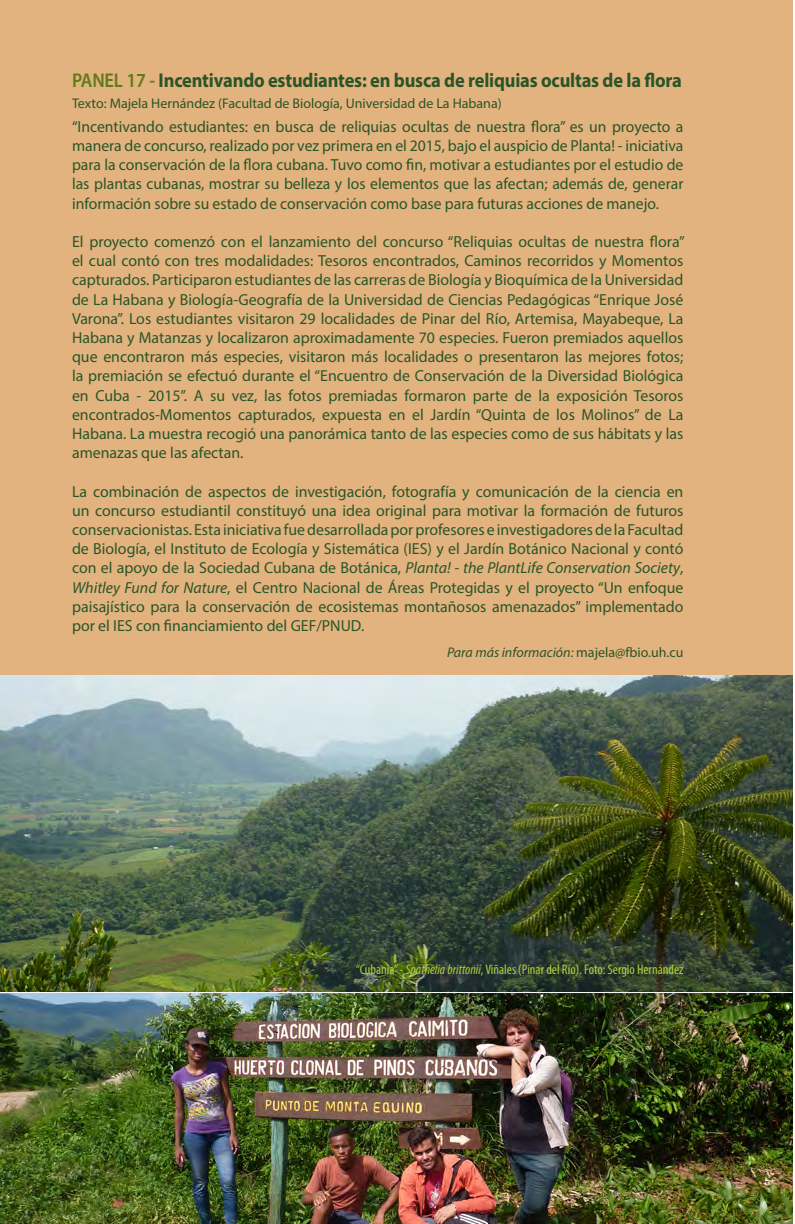
<style>
.page{position:relative;width:795px;height:1224px;background:#fff}
.page>*{position:absolute;margin:0;border:0;box-sizing:border-box;transform-origin:0 0}
.t1{font:700 20px "Myriad Pro";letter-spacing:-.01em;color:#2a5529;scale:.92 1}
.t2{font:16px/19.2px "Myriad Pro";color:#2a5529;text-align:justify}
.t3{font:condensed 14px "Myriad Pro";color:#add136}
.t4{font:14px "Myriad Pro";color:#2a5529}
.t5{font:italic 14px "Myriad Pro";color:#2a5529}
.s1{font-weight:600;color:#607b1a}
.s2{font-style:italic}
.s3{font-style:normal}
</style>
<div class="page">
<div style="left:0;top:0;width:792px;height:675px;background:#e2b37e"></div>
<img style="left:0;top:675px;width:792px;height:548px">
<hr style="left:0;top:992px;width:792px;height:1px;background:#fff">
<p class="t1" style="left:72px;top:67px;width:664px"><span class="s1">PANEL 17 -</span> Incentivando estudiantes: en busca de reliquias ocultas de la flora</p>
<p class="t2" style="left:72px;top:116px;width:613px">“Incentivando estudiantes: en busca de reliquias ocultas de nuestra flora” es un proyecto a manera de concurso, realizado por vez primera en el 2015, bajo el auspicio de Planta! - iniciativa para la conservación de la flora cubana. Tuvo como fin, motivar a estudiantes por el estudio de las plantas cubanas, mostrar su belleza y los elementos que las afectan; además de, generar información sobre su estado de conservación como base para futuras acciones de manejo.</p>
<p class="t2" style="left:72px;top:232px;width:614px">El proyecto comenzó con el lanzamiento del concurso “Reliquias ocultas de nuestra flora” el cual contó con tres modalidades: Tesoros encontrados, Caminos recorridos y Momentos capturados. Participaron estudiantes de las carreras de Biología y Bioquímica de la Universidad de La Habana y Biología-Geografía de la Universidad de Ciencias Pedagógicas “Enrique José Varona”. Los estudiantes visitaron 29 localidades de Pinar del Río, Artemisa, Mayabeque, La Habana y Matanzas y localizaron aproximadamente 70 especies. Fueron premiados aquellos que encontraron más especies, visitaron más localidades o presentaron las mejores fotos; la premiación se efectuó durante el “Encuentro de Conservación de la Diversidad Biológica en Cuba - 2015”. A su vez, las fotos premiadas formaron parte de la exposición Tesoros encontrados-Momentos capturados, expuesta en el Jardín “Quinta de los Molinos” de La Habana. La muestra recogió una panorámica tanto de las especies como de sus hábitats y las amenazas que las afectan.</p>
<p class="t2" style="left:72px;top:481px;width:613px">La combinación de aspectos de investigación, fotografía y comunicación de la ciencia en un concurso estudiantil constituyó una idea original para motivar la formación de futuros conservacionistas. Esta iniciativa fue desarrollada por profesores e investigadores de la Facultad de Biología, el Instituto de Ecología y Sistemática (IES) y el Jardín Botánico Nacional y contó con el apoyo de la Sociedad Cubana de Botánica, <span class="s2">Planta! - the PlantLife Conservation Society</span>, <span class="s2">Whitley Fund for Nature</span>, el Centro Nacional de Áreas Protegidas y el proyecto “Un enfoque paisajístico para la conservación de ecosistemas montañosos amenazados” implementado por el IES con financiamiento del GEF/PNUD.</p>
<p class="t4" style="left:72px;top:95px;width:431px">Texto: Majela Hernández (Facultad de Biología, Universidad de La Habana)</p>
<p class="t5" style="left:447px;top:643px;width:238px">Para más información: <span class="s3">majela@fbio.uh.cu</span></p>
<p class="t3" style="left:356px;top:960px;width:329px">“Cubania” - <span class="s2">Spathelia brittonii</span>, Viñales (Pinar del Río). Foto: Sergio Hernández</p>
</div>
